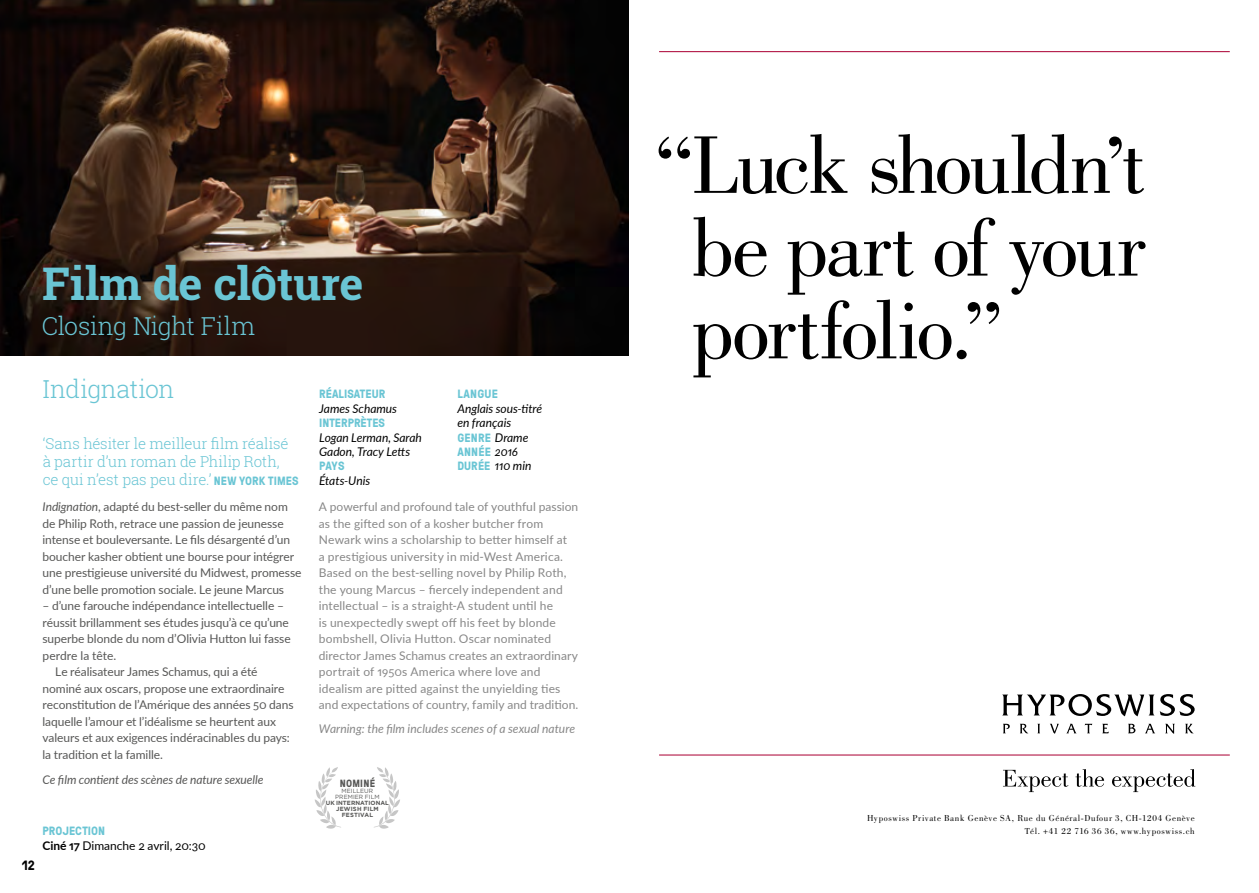
<style>
.page{position:relative;width:1259px;height:893px;background:#fff}
.page>*{position:absolute;margin:0;border:0;box-sizing:border-box;transform-origin:0 0}
.t1{font:84.45px/82.8px "Bodoni Std";letter-spacing:-.03em;color:#000;text-align:justify}
.t2{font:700 45px "Roboto Slab";letter-spacing:-.01em;color:#6ac5d4}
.t3{font:300 24.75px "Roboto Slab";letter-spacing:-.015em;color:#6ac5d4}
.t4{font:300 15px/18px "Roboto Slab";letter-spacing:-.005em;color:#6ac5d4}
.t5{font:700 13.5px "GT Pressura";color:#000}
.t6{font:12px/16.5px "Lato";letter-spacing:-.005em;color:#575756}
.t7{font:12px/16.5px "Lato";letter-spacing:.01em;color:#878787}
.t8{font:italic 12px/14.4px "Lato";letter-spacing:-.005em;color:#000}
.t9{font:700 12px/14.4px "GT Pressura";letter-spacing:.005em;color:#6ac5d4}
.t10{font:italic 12px "Lato";letter-spacing:.005em;color:#878787}
.t11{font:italic 12px "Lato";letter-spacing:-.005em;color:#575756}
.t12{font:12px "Lato";color:#000}
.t13{font:700 10.5px "GT Pressura";letter-spacing:.02em;color:#575756}
.t14{font:9px/12.8px "Bodoni Std";letter-spacing:.065em;color:#000;text-align:right}
.t15{font:700 6px/6px "Gotham";letter-spacing:.02em;color:#575756;text-align:center}
.t16{font:6px/6px "Gotham";letter-spacing:.01em;color:#575756;text-align:center}
.s1{font-family:"GT Pressura";font-weight:700;font-size:12px}
.s2{font-style:italic}
.s3{font-weight:700}
.s4{font-family:"Lato";font-weight:400;font-style:italic;color:#000}
.s5{font-family:"GT Pressura";font-weight:700;font-style:normal;color:#6ac5d4}
</style>
<div class="page">
<img style="left:0;top:0;width:629px;height:355px">
<hr style="left:659px;top:51px;width:570px;height:1px;background:#ae0a3b">
<svg style="left:1002px;top:694px;width:192px;height:40px"></svg>
<hr style="left:659px;top:754px;width:570px;height:1px;background:#ae0a3b">
<svg style="left:1003px;top:769px;width:192px;height:23px"></svg>
<svg style="left:315px;top:767px;width:26px;height:62px"></svg>
<svg style="left:374px;top:767px;width:26px;height:62px"></svg>
<h2 class="t2" style="left:42px;top:252px;width:323px">Film de clÔture</h2>
<h3 class="t3" style="left:42px;top:309px;width:215px">Closing Night Film</h3>
<h3 class="t3" style="left:43px;top:372px;width:134px">Indignation</h3>
<p class="t4" style="left:43px;top:434px;width:257px">‘Sans hésiter le meilleur film réalisé à partir d’un roman de Philip Roth, ce qui n’est pas peu dire.’ <span class="s1">NEW YORK TIMES</span></p>
<p class="t6" style="left:43px;top:498px;width:260px"><span class="s2">Indignation</span>, adapté du best-seller du même nom de Philip Roth, retrace une passion de jeunesse intense et bouleversante. Le fils désargenté d’un boucher kasher obtient une bourse pour intégrer une prestigieuse université du Midwest, promesse d’une belle promotion sociale. Le jeune Marcus</p>
<p class="t6" style="left:43px;top:597px;width:243px">– d’une farouche indépendance intellectuelle –</p>
<p class="t6" style="left:43px;top:614px;width:248px">réussit brillamment ses études jusqu’à ce qu’une</p>
<p class="t6" style="left:43px;top:630px;width:250px">superbe blonde du nom d’Olivia Hutton lui fasse</p>
<p class="t6" style="left:43px;top:647px;width:75px">perdre la tête.</p>
<p class="t6" style="left:55px;top:663px;width:204px">Le réalisateur James Schamus, qui a été</p>
<p class="t6" style="left:43px;top:680px;width:243px">nominé aux oscars, propose une extraordinaire</p>
<p class="t6" style="left:43px;top:696px;width:253px">reconstitution de l’Amérique des années 50 dans</p>
<p class="t6" style="left:43px;top:713px;width:235px">laquelle l’amour et l’idéalisme se heurtent aux</p>
<p class="t6" style="left:43px;top:729px;width:249px">valeurs et aux exigences indéracinables du pays:</p>
<p class="t6" style="left:43px;top:746px;width:122px">la tradition et la famille.</p>
<p class="t11" style="left:43px;top:771px;width:222px">Ce film contient des scènes de nature sexuelle</p>
<p class="t5" style="left:22px;top:856px;width:14px">12</p>
<p class="t9" style="left:43px;top:824px;width:64px">PROJECTION</p>
<p class="t12" style="left:43px;top:837px;width:165px"><span class="s3">Ciné 17</span> Dimanche 2 avril, 20:30</p>
<p class="t9" style="left:319px;top:386px;width:68px">RÉALISATEUR</p>
<p class="t8" style="left:319px;top:401px;width:79px">James Schamus</p>
<p class="t9" style="left:319px;top:415px;width:67px">INTERPRÈTES</p>
<p class="t8" style="left:319px;top:429px;width:104px">Logan Lerman, Sarah<br>Gadon, Tracy Letts</p>
<p class="t9" style="left:319px;top:458px;width:27px">PAYS</p>
<p class="t8" style="left:319px;top:473px;width:53px">États-Unis</p>
<p class="t9" style="left:457px;top:386px;width:42px">LANGUE</p>
<p class="t8" style="left:457px;top:401px;width:86px">Anglais sous-titré en français</p>
<p class="t9" style="left:457px;top:430px;width:73px">GENRE <span class="s4">Drame<br></span>ANNÉE <span class="s4">2016</span></p>
<p class="t8" style="left:457px;top:458px;width:76px"><span class="s5">DURÉE</span> 110 min</p>
<p class="t7" style="left:319px;top:498px;width:261px">A powerful and profound tale of youthful passion as the gifted son of a kosher butcher from Newark wins a scholarship to better himself at<br>a prestigious university in mid-West America.<br>Based on the best-selling novel by Philip Roth, the young Marcus – fiercely independent and intellectual – is a straight-A student until he<br>is unexpectedly swept off his feet by blonde bombshell, Olivia Hutton. Oscar nominated director James Schamus creates an extraordinary portrait of 1950s America where love and idealism are pitted against the unyielding ties and expectations of country, family and tradition.</p>
<p class="t10" style="left:319px;top:720px;width:258px">Warning: the film includes scenes of a sexual nature</p>
<p class="t13" style="left:340px;top:775px;width:37px">NOMINÉ</p>
<p class="t16" style="left:335px;top:787px;width:46px">MEILLEUR<br>PREMIER FILM</p>
<p class="t15" style="left:326px;top:800px;width:65px">UK INTERNATIONAL<br>JEWISH FILM<br>FESTIVAL</p>
<h1 class="t1" style="left:691px;top:125px;width:455px;text-indent:-37px">“Luck shouldn’t be part of your portfolio.”</h1>
<p class="t14" style="left:867px;top:812px;width:329px">Hyposwiss Private Bank Genève SA, Rue du Général-Dufour 3, CH-1204 Genève<br>Tél. +41 22 716 36 36, www.hyposwiss.ch</p>
</div>
